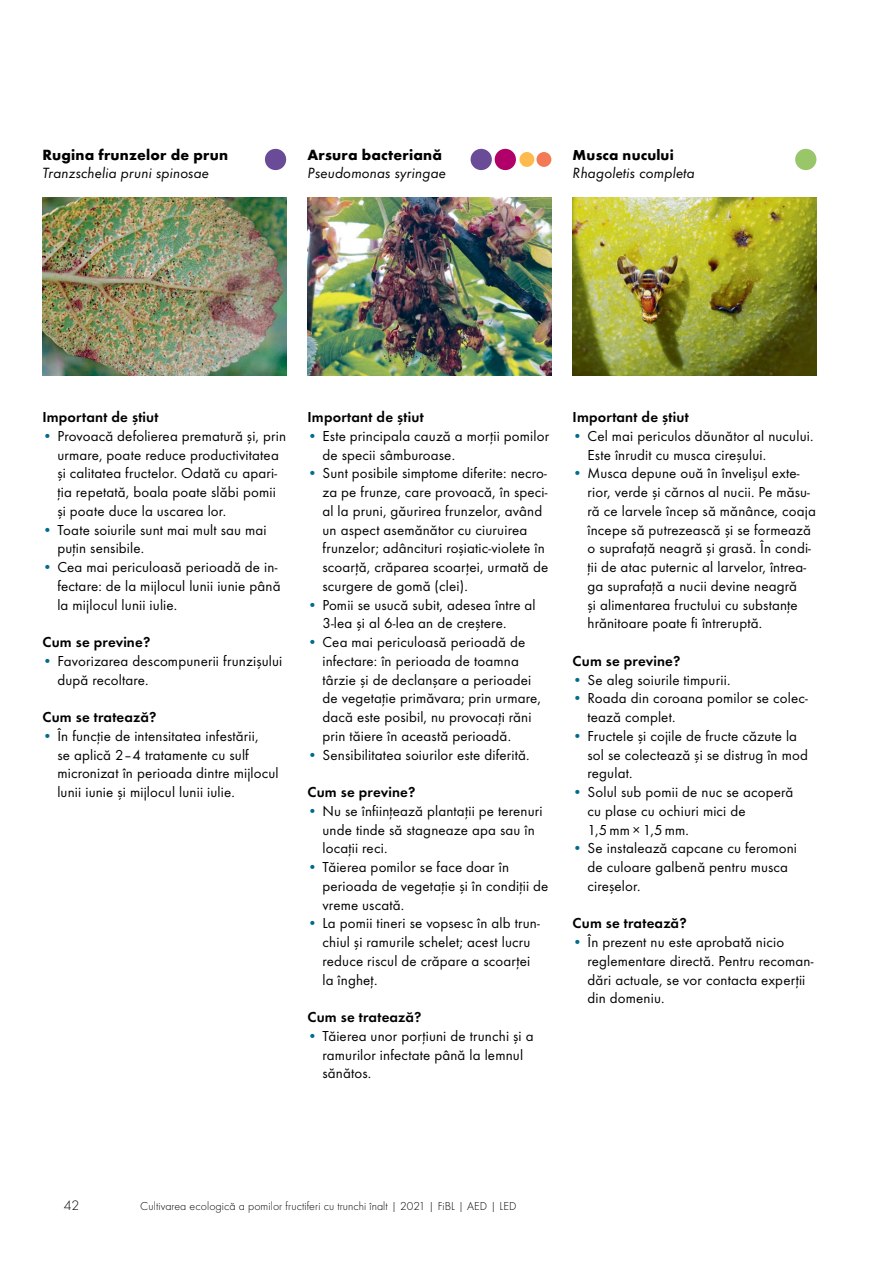
<style>
.page{position:relative;width:893px;height:1263px;background:#fff}
.page>*{position:absolute;margin:0;border:0;box-sizing:border-box;transform-origin:0 0}
.t1{font:italic 15.3px "Function Pro";letter-spacing:.01em;color:#000}
.t2{font:700 15.3px "Function Pro";letter-spacing:.01em;color:#000}
.t3{font:15px/18.8px "Function Pro";letter-spacing:.01em;color:#000}
.t4{font:600 15px "Function Pro";letter-spacing:.01em;color:#000}
.t5{font:700 15px "Function Pro";letter-spacing:.01em;color:#000}
.t6{font:300 14.25px "Function Pro";color:#000}
.t7{font:300 12px "Function Pro";letter-spacing:.005em;color:#000}
.s1{color:#006c8e}
</style>
<div class="page">
<img style="left:43px;top:198px;width:243px;height:177px">
<img style="left:308px;top:198px;width:243px;height:177px">
<img style="left:573px;top:198px;width:243px;height:178px">
<div style="left:495px;top:149px;width:21px;height:21px;background:#b10069;border-radius:50%"></div>
<div style="left:265px;top:149px;width:21px;height:21px;background:#6a4b97;border-radius:50%"></div>
<div style="left:471px;top:149px;width:21px;height:21px;background:#6a4b97;border-radius:50%"></div>
<div style="left:795px;top:149px;width:21px;height:21px;background:#98c669;border-radius:50%"></div>
<div style="left:519px;top:152px;width:15px;height:15px;background:#fdba4d;border-radius:50%"></div>
<div style="left:536px;top:152px;width:15px;height:15px;background:#f47a55;border-radius:50%"></div>
<p class="t2" style="left:43px;top:145px;width:187px">Rugina frunzelor de prun</p>
<p class="t1" style="left:43px;top:164px;width:168px">Tranzschelia pruni spinosae</p>
<p class="t2" style="left:308px;top:145px;width:136px">Arsura bacteriană</p>
<p class="t1" style="left:308px;top:164px;width:140px">Pseudomonas syringae</p>
<p class="t5" style="left:573px;top:145px;width:103px">Musca nucului</p>
<p class="t1" style="left:573px;top:164px;width:124px">Rhagoletis completa</p>
<p class="t4" style="left:43px;top:408px;width:118px">Important de știut</p>
<p class="t3" style="left:57px;top:426px;width:230px;text-indent:-15px"><span class="s1">•</span> Provoacă defolierea prematură și, prin urmare, poate reduce productivitatea și calitatea fructelor. Odată cu apari&shy;ția repetată, boala poate slăbi pomii și poate duce la uscarea lor.</p>
<p class="t3" style="left:57px;top:520px;width:211px;text-indent:-15px"><span class="s1">•</span> Toate soiurile sunt mai mult sau mai puțin sensibile.</p>
<p class="t3" style="left:57px;top:558px;width:225px;text-indent:-15px"><span class="s1">•</span> Cea mai periculoasă perioadă de in&shy;fectare: de la mijlocul lunii iunie până la mijlocul lunii iulie.</p>
<p class="t4" style="left:43px;top:633px;width:109px">Cum se previne?</p>
<p class="t3" style="left:57px;top:651px;width:226px;text-indent:-15px"><span class="s1">•</span> Favorizarea descompunerii frunzișului după recoltare.</p>
<p class="t4" style="left:43px;top:708px;width:116px">Cum se tratează?</p>
<p class="t3" style="left:57px;top:726px;width:223px;text-indent:-15px"><span class="s1">•</span> În funcție de intensitatea infestării,<br>se aplică 2–4 tratamente cu sulf micronizat în perioada dintre mijlocul lunii iunie și mijlocul lunii iulie.</p>
<p class="t4" style="left:308px;top:408px;width:118px">Important de știut</p>
<p class="t3" style="left:322px;top:426px;width:228px;text-indent:-15px"><span class="s1">•</span> Este principala cauză a morții pomilor de specii sâmburoase.</p>
<p class="t3" style="left:322px;top:464px;width:227px;text-indent:-15px"><span class="s1">•</span> Sunt posibile simptome diferite: necro&shy;za pe frunze, care provoacă, în speci&shy;al la pruni, găurirea frunzelor, având un aspect asemănător cu ciuruirea frunzelor; adâncituri roșiatic-violete în scoarță, crăparea scoarței, urmată de scurgere de gomă (clei).</p>
<p class="t3" style="left:322px;top:595px;width:215px;text-indent:-15px"><span class="s1">•</span> Pomii se usucă subit, adesea între al<br>3-lea și al 6-lea an de creștere.</p>
<p class="t3" style="left:322px;top:633px;width:220px;text-indent:-15px"><span class="s1">•</span> Cea mai periculoasă perioadă de infectare: în perioada de toamna târzie și de declanşare a perioadei de vegetaţie primăvara; prin urmare, dacă este posibil, nu provocaţi răni prin tăiere în această perioadă.</p>
<p class="t3" style="left:308px;top:745px;width:224px"><span class="s1">•</span> Sensibilitatea soiurilor este diferită.</p>
<p class="t4" style="left:308px;top:783px;width:109px">Cum se previne?</p>
<p class="t3" style="left:322px;top:801px;width:222px;text-indent:-15px"><span class="s1">•</span> Nu se înființează plantații pe terenuri unde tinde să stagneaze apa sau în locații reci.</p>
<p class="t3" style="left:322px;top:858px;width:227px;text-indent:-15px"><span class="s1">•</span> Tăierea pomilor se face doar în perioada de vegetație și în condiții de vreme uscată.</p>
<p class="t3" style="left:322px;top:914px;width:219px;text-indent:-15px"><span class="s1">•</span> La pomii tineri se vopsesc în alb trun&shy;chiul și ramurile schelet; acest lucru reduce riscul de crăpare a scoarței la îngheț.</p>
<p class="t4" style="left:308px;top:1008px;width:116px">Cum se tratează?</p>
<p class="t3" style="left:322px;top:1026px;width:213px;text-indent:-15px"><span class="s1">•</span> Tăierea unor porţiuni de trunchi și a ramurilor infectate până la lemnul sănătos.</p>
<p class="t4" style="left:573px;top:408px;width:118px">Important de știut</p>
<p class="t3" style="left:587px;top:426px;width:228px;text-indent:-15px"><span class="s1">•</span> Cel mai periculos dăunător al nucului.<br>Este înrudit cu musca cireșului.</p>
<p class="t3" style="left:587px;top:464px;width:230px;text-indent:-15px"><span class="s1">•</span> Musca depune ouă în învelişul exte&shy;rior, verde și cărnos al nucii. Pe măsu&shy;ră ce larvele încep să mănânce, coaja începe să putrezească și se formează o suprafață neagră și grasă. În condi&shy;ții de atac puternic al larvelor, întrea&shy;ga suprafață a nucii devine neagră<br>și alimentarea fructului cu substanţe hrănitoare poate fi întreruptă.</p>
<p class="t4" style="left:573px;top:652px;width:109px">Cum se previne?</p>
<p class="t3" style="left:573px;top:670px;width:159px"><span class="s1">•</span> Se aleg soiurile timpurii.</p>
<p class="t3" style="left:587px;top:689px;width:222px;text-indent:-15px"><span class="s1">•</span> Roada din coroana pomilor se colec&shy;tează complet.</p>
<p class="t3" style="left:587px;top:726px;width:222px;text-indent:-15px"><span class="s1">•</span> Fructele și cojile de fructe căzute la sol se colectează și se distrug în mod regulat.</p>
<p class="t3" style="left:587px;top:783px;width:207px;text-indent:-15px"><span class="s1">•</span> Solul sub pomii de nuc se acoperă cu plase cu ochiuri mici de<br>1,5mm× 1,5mm.</p>
<p class="t3" style="left:587px;top:839px;width:211px;text-indent:-15px"><span class="s1">•</span> Se instalează capcane cu feromoni de culoare galbenă pentru musca cireșelor.</p>
<p class="t4" style="left:573px;top:914px;width:116px">Cum se tratează?</p>
<p class="t3" style="left:587px;top:933px;width:227px;text-indent:-15px"><span class="s1">•</span> În prezent nu este aprobată nicio reglementare directă. Pentru recoman&shy;dări actuale, se vor contacta experții din domeniu.</p>
<p class="t6" style="left:64px;top:1197px;width:17px">42</p>
<p class="t7" style="left:140px;top:1199px;width:378px">Cultivarea ecologică a pomilor fructiferi cu trunchi înalt | 2021 | FiBL | AED | LED</p>
</div>
